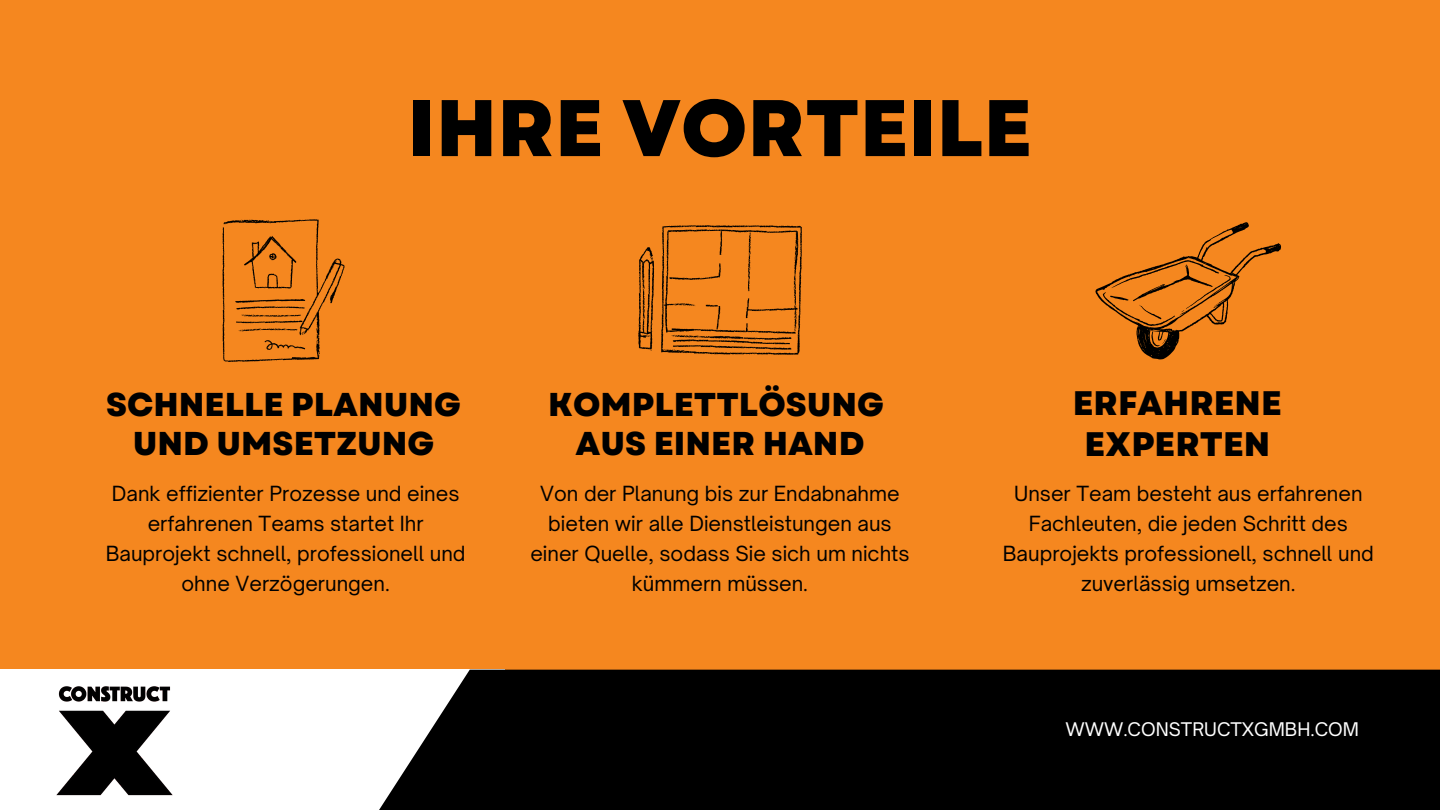
<style>
.page{position:relative;width:1440px;height:810px;background:#f5871f}
.page>*{position:absolute;margin:0;border:0;box-sizing:border-box;transform-origin:0 0}
.t1{font:800 80px "Garet";color:#000}
.t2{font:800 34px/40.5px "Garet";color:#000;text-align:center}
.t3{font:800 33px/39px "Garet";color:#000;text-align:center}
.t4{font:20px/30px "Open Sauce One";color:#000;text-align:center}
.t5{font:18px "Open Sauce One";color:#fff}
</style>
<div class="page">
<svg style="left:638px;top:225px;width:164px;height:130px"></svg>
<svg style="left:222px;top:219px;width:123px;height:143px"></svg>
<svg style="left:1095px;top:222px;width:186px;height:138px"></svg>
<div style="left:0;top:670px;width:505px;height:140px;background:#fff"></div>
<div style="left:379px;top:670px;width:1061px;height:140px;background:#000"></div>
<img style="left:56px;top:686px;width:117px;height:110px">
<p class="t1" style="left:408px;top:71px;width:626px">IHRE VORTEILE</p>
<h2 class="t3" style="left:106px;top:385px;width:356px">SCHNELLE PLANUNG<br>UND UMSETZUNG</h2>
<h3 class="t3" style="left:548px;top:385px;width:337px">KOMPLETTLÖSUNG<br>AUS EINER HAND</h3>
<p class="t2" style="left:1073px;top:383px;width:210px">ERFAHRENE<br>EXPERTEN</p>
<h2 class="t4" style="left:106px;top:479px;width:361px">Dank effizienter Prozesse und eines erfahrenen Teams startet Ihr<br>Bauprojekt schnell, professionell und ohne Verzögerungen.</h2>
<p class="t4" style="left:530px;top:479px;width:381px">Von der Planung bis zur Endabnahme bieten wir alle Dienstleistungen aus einer Quelle, sodass Sie sich um nichts kümmern müssen.</p>
<p class="t4" style="left:1003px;top:478px;width:373px">Unser Team besteht aus erfahrenen Fachleuten, die jeden Schritt des Bauprojekts professionell, schnell und zuverlässig umsetzen.</p>
<h2 class="t5" style="left:1065px;top:718px;width:295px">WWW.CONSTRUCTXGMBH.COM</h2>
</div>
